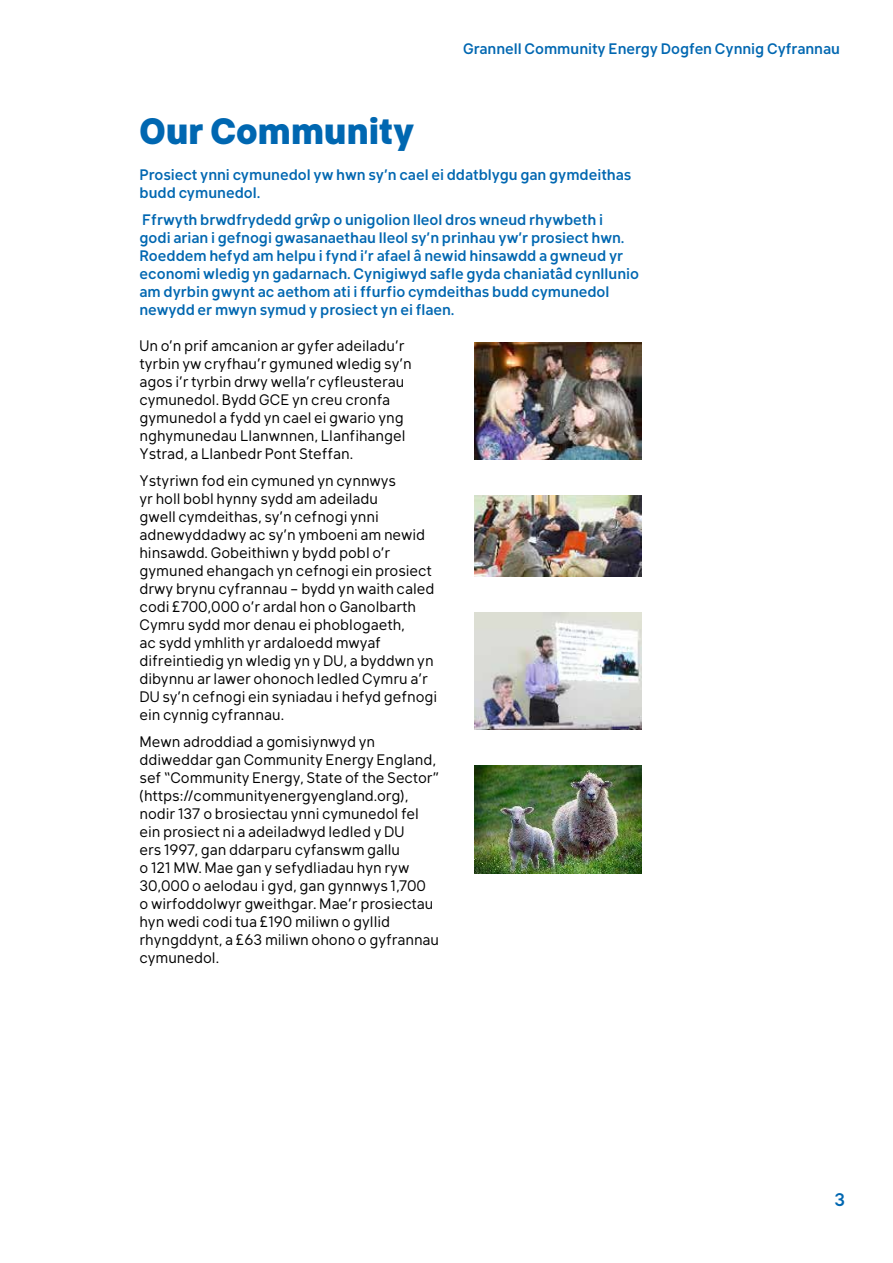
<style>
.page{position:relative;width:893px;height:1263px;background:#fff}
.page>*{position:absolute;margin:0;border:0;box-sizing:border-box;transform-origin:0 0}
.t1{font:800 36px "Klima";letter-spacing:.005em;color:#0067b1}
.t2{font:500 18px "Klima";color:#0067b1}
.t3{font:15px/18px "Klima";color:#000}
.t4{font:500 15px/18px "Klima";color:#0067b1}
</style>
<div class="page">
<img style="left:474px;top:612px;width:167px;height:117px">
<img style="left:474px;top:342px;width:167px;height:117px">
<img style="left:474px;top:765px;width:167px;height:108px">
<img style="left:474px;top:495px;width:167px;height:81px">
<p class="t4" style="left:463px;top:38px;width:378px">Grannell Community Energy Dogfen Cynnig Cyfrannau</p>
<h1 class="t1" style="left:140px;top:99px;width:276px">Our Community</h1>
<p class="t4" style="left:140px;top:164px;width:493px">Prosiect ynni cymunedol yw hwn sy’n cael ei ddatblygu gan gymdeithas budd cymunedol.</p>
<p class="t4" style="left:140px;top:209px;width:501px">Ffrwyth brwdfrydedd grŵp o unigolion lleol dros wneud rhywbeth i<br>godi arian i gefnogi gwasanaethau lleol sy’n prinhau yw’r prosiect hwn.<br>Roeddem hefyd am helpu i fynd i’r afael â newid hinsawdd a gwneud yr economi wledig yn gadarnach. Cynigiwyd safle gyda chaniatâd cynllunio am dyrbin gwynt ac aethom ati i ffurfio cymdeithas budd cymunedol newydd er mwyn symud y prosiect yn ei flaen.</p>
<p class="t3" style="left:140px;top:335px;width:274px">Un o’n prif amcanion ar gyfer adeiladu’r tyrbin yw cryfhau’r gymuned wledig sy’n agos i’r tyrbin drwy wella’r cyfleusterau cymunedol. Bydd GCE yn creu cronfa gymunedol a fydd yn cael ei gwario yng nghymunedau Llanwnnen, Llanfihangel Ystrad, a Llanbedr Pont Steffan.</p>
<p class="t3" style="left:140px;top:470px;width:299px">Ystyriwn fod ein cymuned yn cynnwys<br>yr holl bobl hynny sydd am adeiladu<br>gwell cymdeithas, sy’n cefnogi ynni adnewyddadwy ac sy’n ymboeni am newid hinsawdd. Gobeithiwn y bydd pobl o’r gymuned ehangach yn cefnogi ein prosiect drwy brynu cyfrannau – bydd yn waith caled codi £700,000 o’r ardal hon o Ganolbarth Cymru sydd mor denau ei phoblogaeth,<br>ac sydd ymhlith yr ardaloedd mwyaf difreintiedig yn wledig yn y DU, a byddwn yn dibynnu ar lawer ohonoch ledled Cymru a’r DU sy’n cefnogi ein syniadau i hefyd gefnogi ein cynnig cyfrannau.</p>
<p class="t3" style="left:140px;top:731px;width:301px">Mewn adroddiad a gomisiynwyd yn ddiweddar gan Community Energy England, sef “Community Energy, State of the Sector” (https://communityenergyengland.org), nodir 137 o brosiectau ynni cymunedol fel ein prosiect ni a adeiladwyd ledled y DU<br>ers 1997, gan ddarparu cyfanswm gallu<br>o 121 MW. Mae gan y sefydliadau hyn ryw 30,000 o aelodau i gyd, gan gynnwys 1,700<br>o wirfoddolwyr gweithgar. Mae’r prosiectau hyn wedi codi tua £190 miliwn o gyllid rhyngddynt, a £63 miliwn ohono o gyfrannau cymunedol.</p>
<p class="t2" style="left:835px;top:1184px;width:12px">3</p>
</div>
